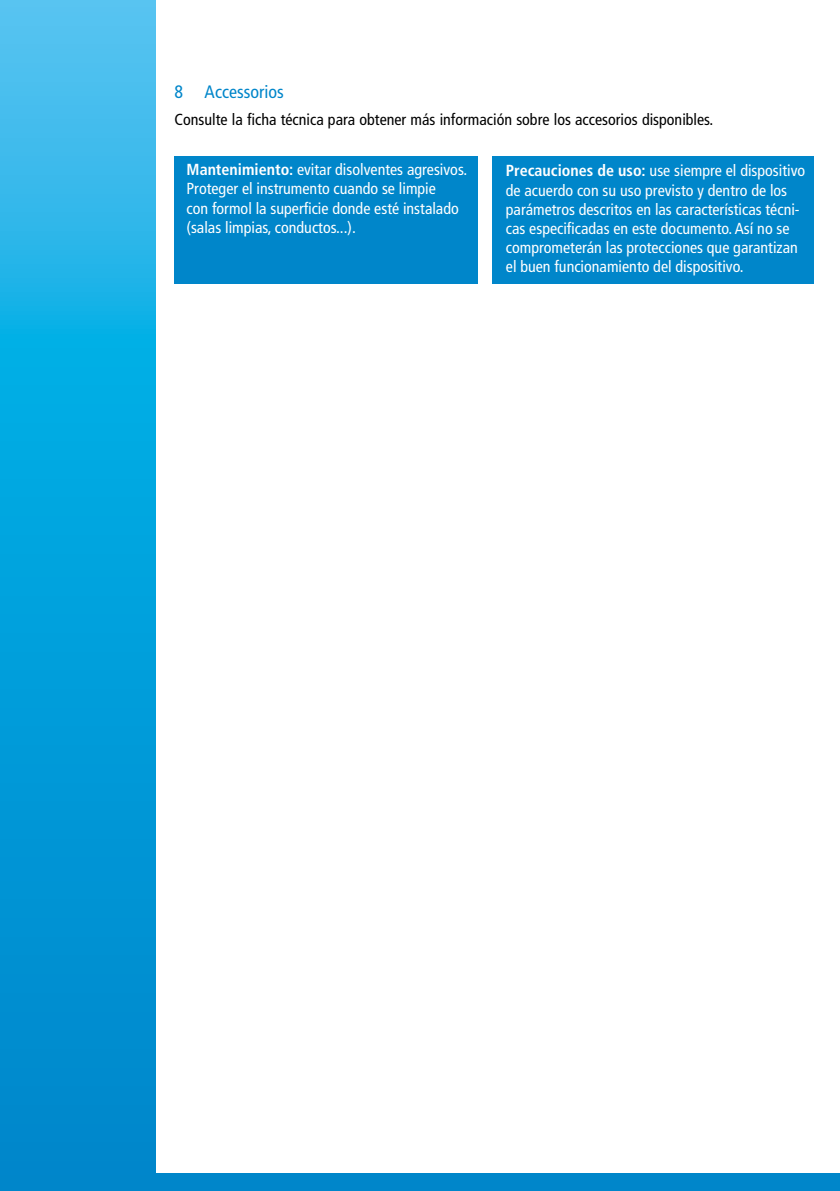
<style>
.page{position:relative;width:840px;height:1191px;background:#fff}
.page>*{position:absolute;margin:0;border:0;box-sizing:border-box;transform-origin:0 0}
.t1{font:condensed 18px "Frutiger LT Std";color:#0086ca}
.t2{font:condensed 16px/19.2px "Frutiger LT Std";color:#fff}
.t3{font:condensed 16px "Frutiger LT Std";color:#000}
.s1{font-weight:700}
</style>
<div class="page">
<div style="left:0;top:1173px;width:839px;height:18px;background:#0086ca"></div>
<svg style="left:0;top:0;width:155px;height:1173px;background:#10a3dd"></svg>
<div style="left:174px;top:156px;width:304px;height:127px;background:#0086ca"></div>
<div style="left:492px;top:156px;width:321px;height:127px;background:#0086ca"></div>
<p class="t1" style="left:174px;top:82px;width:110px">8 Accessorios</p>
<p class="t3" style="left:174px;top:110px;width:540px">Consulte la ficha técnica para obtener más información sobre los accesorios disponibles.</p>
<p class="t2" style="left:186px;top:160px;width:282px"><span class="s1">Mantenimiento:</span> evitar disolventes agresivos.<br>Proteger el instrumento cuando se limpie<br>con formol la superficie donde esté instalado (salas limpias, conductos...).</p>
<p class="t2" style="left:505px;top:161px;width:301px"><span class="s1">Precauciones de uso:</span> use siempre el dispositivo de acuerdo con su uso previsto y dentro de los parámetros descritos en las características técni&shy;cas especificadas en este documento. Así no se comprometerán las protecciones que garantizan el buen funcionamiento del dispositivo.</p>
</div>
